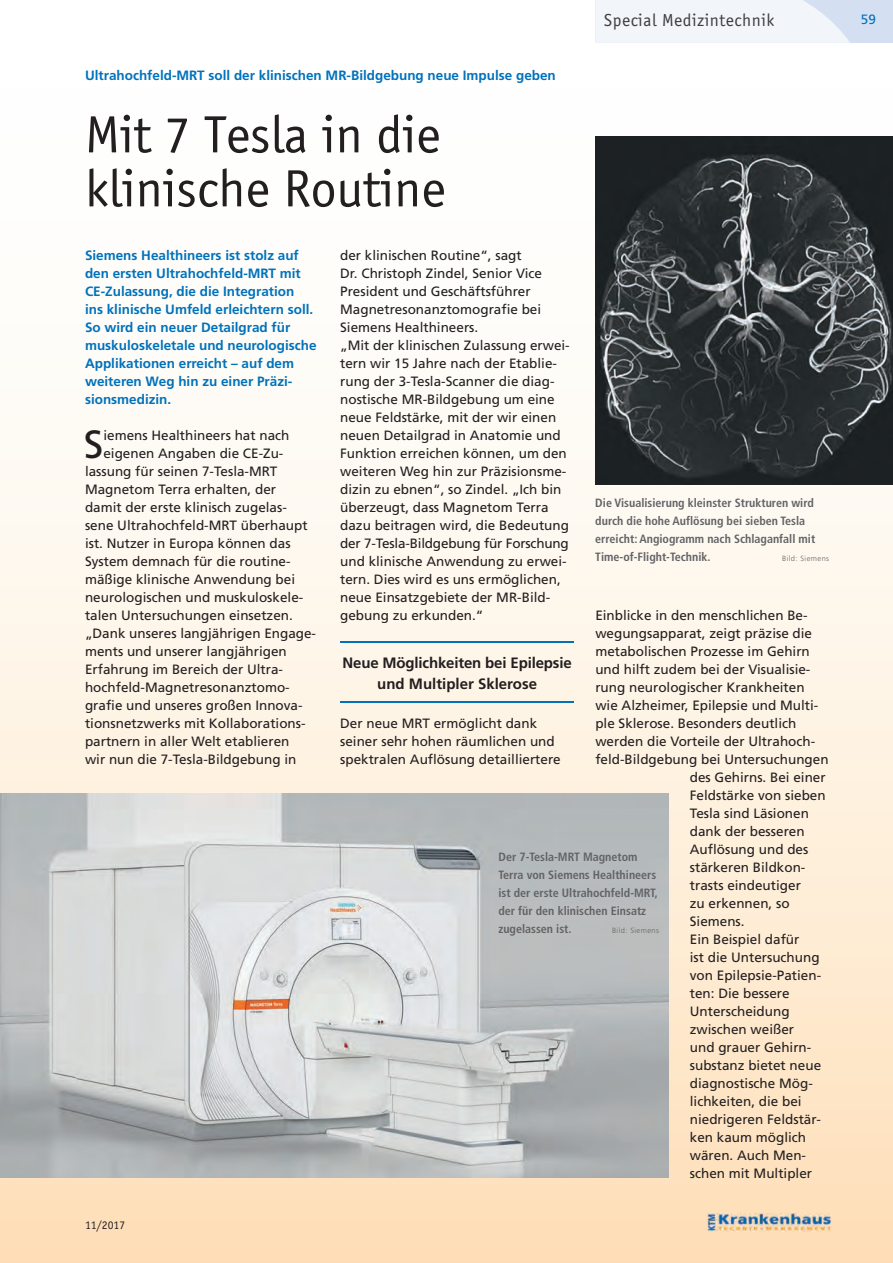
<style>
.page{position:relative;width:893px;height:1263px;background:#fff}
.page>*{position:absolute;margin:0;border:0;box-sizing:border-box;transform-origin:0 0}
.t1{font:54px/54px "Officina Sans";color:#231f20}
.t2{font:39.3px "Frutiger";color:#231f20}
.t3{font:18px "Officina Sans";letter-spacing:.03em;color:#3e3e3f}
.t4{font:700 15px/21px "Frutiger";letter-spacing:-.01em;color:#231f20;text-align:center}
.t5{font:13.5px/18px "Frutiger";color:#231f20}
.t6{font:700 13.5px/18px "Frutiger";color:#0072bc}
.t7{font:13.5px "Frutiger";color:#0072bc}
.t8{font:700 condensed 12px/18px "Frutiger";color:#636366}
.t9{font:12px "Officina Sans";color:#231f20}
.t10{font:300 7.5px "Frutiger";letter-spacing:.055em;color:#636366}
</style>
<div class="page">
<img style="left:0;top:442px;width:893px;height:821px">
<div style="left:595px;top:0;width:298px;height:43px;background:#d4e0f1"></div>
<svg style="left:595px;top:0;width:255px;height:43px;background:#eff3f9"></svg>
<hr style="left:340px;top:641px;width:234px;height:1px;background:#0072bc">
<hr style="left:340px;top:702px;width:234px;height:1px;background:#0072bc">
<img style="left:708px;top:1213px;width:123px;height:18px">
<img style="left:0;top:793px;width:669px;height:385px">
<img style="left:595px;top:136px;width:298px;height:349px">
<p class="t6" style="left:85px;top:67px;width:472px">Ultrahochfeld-MRT soll der klinischen MR-Bildgebung neue Impulse geben</p>
<h1 class="t1" style="left:85px;top:112px;width:362px">Mit 7 Tesla in die klinische Routine</h1>
<h3 class="t3" style="left:604px;top:14px;width:172px">Special Medizintechnik</h3>
<p class="t7" style="left:861px;top:11px;width:17px">59</p>
<p class="t6" style="left:85px;top:247px;width:233px">Siemens Healthineers ist stolz auf den ersten Ultrahochfeld-MRT mit<br>CE-Zulassung, die die Integration<br>ins klinische Umfeld erleichtern soll.<br>So wird ein neuer Detailgrad für muskuloskeletale und neurologische<br>Applikationen erreicht – auf dem weiteren Weg hin zu einer Präzi - sionsmedizin.</p>
<h2 class="t2" style="left:84px;top:422px;width:21px">S</h2>
<p class="t5" style="left:103px;top:427px;width:188px">iemens Healthineers hat nach</p>
<p class="t5" style="left:103px;top:445px;width:182px">eigenen Angaben die CE-Zu -</p>
<p class="t5" style="left:85px;top:463px;width:194px">lassung für seinen 7-Tesla-MRT</p>
<p class="t5" style="left:85px;top:481px;width:193px">Magnetom Terra erhalten, der</p>
<p class="t5" style="left:85px;top:499px;width:203px">damit der erste klinisch zugelas-</p>
<p class="t5" style="left:85px;top:517px;width:224px">sene Ultrahochfeld-MRT überhaupt</p>
<p class="t5" style="left:85px;top:535px;width:207px">ist. Nutzer in Europa können das</p>
<p class="t5" style="left:85px;top:553px;width:207px">System demnach für die routine -</p>
<p class="t5" style="left:85px;top:571px;width:212px">mäßige klinische Anwendung bei</p>
<p class="t5" style="left:85px;top:589px;width:220px">neurologischen und muskuloskele -</p>
<p class="t5" style="left:85px;top:607px;width:209px">talen Untersuchungen einsetzen.</p>
<p class="t5" style="left:85px;top:625px;width:233px">„Dank unseres langjährigen Engage-</p>
<p class="t5" style="left:85px;top:642px;width:203px">ments und unserer langjährigen</p>
<p class="t5" style="left:85px;top:660px;width:200px">Erfahrung im Bereich der Ultra -</p>
<p class="t5" style="left:85px;top:678px;width:206px">hochfeld-Magnetresonanztomo -</p>
<p class="t5" style="left:85px;top:696px;width:219px">grafie und unseres großen Innova -</p>
<p class="t5" style="left:85px;top:714px;width:222px">tionsnetzwerks mit Kollaborations-</p>
<p class="t5" style="left:85px;top:732px;width:206px">partnern in aller Welt etablieren</p>
<p class="t5" style="left:85px;top:750px;width:213px">wir nun die 7-Tesla-Bildgebung in</p>
<p class="t9" style="left:85px;top:1221px;width:42px">11/2017</p>
<p class="t5" style="left:340px;top:246px;width:231px">der klinischen Routine“, sagt<br>Dr. Christoph Zindel, Senior Vice President und Geschäftsführer Magnetresonanztomografie bei Siemens Healthineers.<br>„Mit der klinischen Zulassung erwei&shy;tern wir 15 Jahre nach der Etablie&shy;rung der 3-Tesla-Scanner die diag&shy;nostische MR-Bildgebung um eine neue Feldstärke, mit der wir einen neuen Detailgrad in Anatomie und Funktion erreichen können, um den weiteren Weg hin zur Präzisionsme&shy;dizin zu ebnen“, so Zindel. „Ich bin überzeugt, dass Magnetom Terra dazu beitragen wird, die Bedeutung der 7-Tesla-Bildgebung für Forschung und klinische Anwendung zu erwei&shy;tern. Dies wird es uns ermöglichen, neue Einsatzgebiete der MR-Bild - gebung zu erkunden.“</p>
<p class="t4" style="left:343px;top:652px;width:231px">Neue Möglichkeiten bei Epilepsie und Multipler Sklerose</p>
<p class="t5" style="left:340px;top:715px;width:222px">Der neue MRT ermöglicht dank seiner sehr hohen räumlichen und spektralen Auflösung detailliertere</p>
<p class="t8" style="left:595px;top:493px;width:221px">Die Visualisierung kleinster Strukturen wird durch die hohe Auflösung bei sieben Tesla erreicht: Angiogramm nach Schlaganfall mit Time-of-Flight-Technik.</p>
<p class="t10" style="left:782px;top:554px;width:49px">Bild: Siemens</p>
<p class="t5" style="left:595px;top:607px;width:214px">Einblicke in den menschlichen Be -</p>
<p class="t5" style="left:595px;top:625px;width:218px">wegungsapparat, zeigt präzise die</p>
<p class="t5" style="left:595px;top:643px;width:216px">metabolischen Prozesse im Gehirn</p>
<p class="t5" style="left:595px;top:661px;width:217px">und hilft zudem bei der Visualisie-</p>
<p class="t5" style="left:595px;top:679px;width:211px">rung neurologischer Krankheiten</p>
<p class="t5" style="left:595px;top:697px;width:225px">wie Alzheimer, Epilepsie und Multi-</p>
<p class="t5" style="left:595px;top:715px;width:203px">ple Sklerose. Besonders deutlich</p>
<p class="t5" style="left:595px;top:733px;width:221px">werden die Vorteile der Ultrahoch-</p>
<p class="t5" style="left:595px;top:751px;width:235px">feld-Bildgebung bei Untersuchungen</p>
<p class="t5" style="left:690px;top:768px;width:137px">des Gehirns. Bei einer</p>
<p class="t5" style="left:690px;top:786px;width:137px">Feldstärke von sieben</p>
<p class="t5" style="left:690px;top:804px;width:121px">Tesla sind Läsionen</p>
<p class="t5" style="left:690px;top:822px;width:116px">dank der besseren</p>
<p class="t5" style="left:690px;top:840px;width:120px">Auflösung und des</p>
<p class="t5" style="left:690px;top:858px;width:117px">stärkeren Bildkon-</p>
<p class="t5" style="left:690px;top:876px;width:113px">trasts eindeutiger</p>
<p class="t5" style="left:690px;top:894px;width:101px">zu erkennen, so</p>
<p class="t5" style="left:690px;top:912px;width:56px">Siemens.</p>
<p class="t5" style="left:690px;top:930px;width:111px">Ein Beispiel dafür</p>
<p class="t5" style="left:690px;top:948px;width:131px">ist die Untersuchung</p>
<p class="t5" style="left:690px;top:966px;width:133px">von Epilepsie-Patien-</p>
<p class="t5" style="left:690px;top:984px;width:101px">ten: Die bessere</p>
<p class="t5" style="left:690px;top:1002px;width:101px">Unterscheidung</p>
<p class="t5" style="left:690px;top:1020px;width:106px">zwischen weißer</p>
<p class="t5" style="left:690px;top:1038px;width:123px">und grauer Gehirn-</p>
<p class="t5" style="left:690px;top:1056px;width:133px">substanz bietet neue</p>
<p class="t5" style="left:690px;top:1074px;width:124px">diagnostische Mög-</p>
<p class="t5" style="left:690px;top:1092px;width:113px">lichkeiten, die bei</p>
<p class="t5" style="left:690px;top:1110px;width:133px">niedrigeren Feldstär-</p>
<p class="t5" style="left:690px;top:1128px;width:118px">ken kaum möglich</p>
<p class="t5" style="left:690px;top:1146px;width:118px">wären. Auch Men-</p>
<p class="t5" style="left:690px;top:1164px;width:124px">schen mit Multipler</p>
<p class="t8" style="left:498px;top:848px;width:161px">Der 7-Tesla-MRT Magnetom<br>Terra von Siemens Healthineers ist der erste Ultrahochfeld-MRT, der für den klinischen Einsatz zugelassen ist.</p>
<p class="t10" style="left:612px;top:926px;width:49px">Bild: Siemens</p>
</div>
